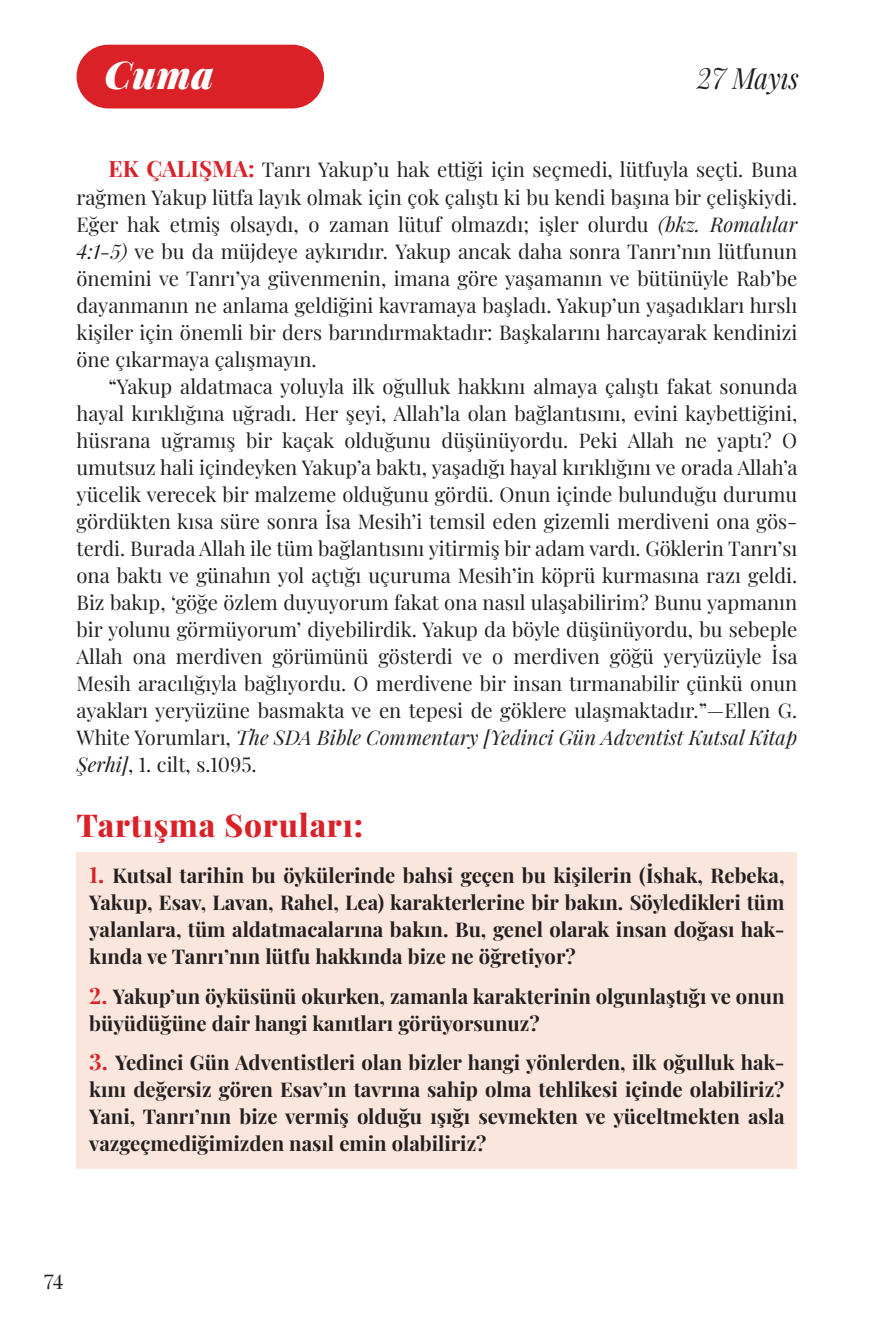
<style>
.page{position:relative;width:893px;height:1340px;background:#fff}
.page>*{position:absolute;margin:0;border:0;box-sizing:border-box;transform-origin:0 0}
.Days_of_the_week{font:italic 900 38.25px "Playfair Display";color:#fff}
.Title_Small_Friday{font:800 31.5px "Playfair Display";letter-spacing:.025em;color:#da2128}
.Lesson_Dates{font:italic 29.25px "Playfair Display";color:#231f20;scale:.9 1}
.Body_Text_TR{font:20.25px/27px "Playfair Display";color:#231f20;text-align:justify}
.Friday_Questions_Col{font:700 20.25px/27px "Playfair Display";color:#231f20;text-align:justify}
.s1{font-weight:700;font-size:22.5px;color:#da2128}
.s2{font-style:italic}
.s3{font-size:22.5px;color:#da2128}
</style>
<div class="page">
<div style="left:77px;top:45px;width:247px;height:63px;background:#da2128;border-radius:32px"></div>
<div style="left:77px;top:852px;width:720px;height:129px;background:#fae6dc"></div>
<div style="left:77px;top:972px;width:720px;height:76px;background:#fae6dc"></div>
<div style="left:77px;top:1039px;width:720px;height:130px;background:#fae6dc"></div>
<p class="Days_of_the_week" style="left:105px;top:45px;width:111px">Cuma</p>
<p class="Lesson_Dates" style="left:697px;top:55px;width:115px">27 Mayıs</p>
<p class="Body_Text_TR" style="left:77px;top:155px;width:722px;text-indent:32px"><span class="s1">EK ÇALIŞMA:</span> Tanrı Yakup’u hak ettiği için seçmedi, lütfuyla seçti. Buna rağmen Yakup lütfa layık olmak için çok çalıştı ki bu kendi başına bir çelişkiydi.<br>Eğer hak etmiş olsaydı, o zaman lütuf olmazdı; işler olurdu <span class="s2">(bkz. Romalılar 4:1-5)</span> ve bu da müjdeye aykırıdır. Yakup ancak daha sonra Tanrı’nın lütfunun önemini ve Tanrı’ya güvenmenin, imana göre yaşamanın ve bütünüyle Rab’be dayanmanın ne anlama geldiğini kavramaya başladı. Yakup’un yaşadıkları hırslı kişiler için önemli bir ders barındırmaktadır: Başkalarını harcayarak kendinizi öne çıkarmaya çalışmayın.</p>
<p class="Body_Text_TR" style="left:77px;top:371px;width:722px;text-indent:32px">“Yakup aldatmaca yoluyla ilk oğulluk hakkını almaya çalıştı fakat sonunda hayal kırıklığına uğradı. Her şeyi, Allah’la olan bağlantısını, evini kaybettiğini, hüsrana uğramış bir kaçak olduğunu düşünüyordu. Peki Allah ne yaptı? O umutsuz hali içindeyken Yakup’a baktı, yaşadığı hayal kırıklığını ve orada Allah’a yücelik verecek bir malzeme olduğunu gördü. Onun içinde bulunduğu durumu gördükten kısa süre sonra İsa Mesih’i temsil eden gizemli merdiveni ona gös&shy;terdi. Burada Allah ile tüm bağlantısını yitirmiş bir adam vardı. Göklerin Tanrı’sı ona baktı ve günahın yol açtığı uçuruma Mesih’in köprü kurmasına razı geldi.<br>Biz bakıp, ‘göğe özlem duyuyorum fakat ona nasıl ulaşabilirim? Bunu yapmanın bir yolunu görmüyorum’ diyebilirdik. Yakup da böyle düşünüyordu, bu sebeple Allah ona merdiven görümünü gösterdi ve o merdiven göğü yeryüzüyle İsa Mesih aracılığıyla bağlıyordu. O merdivene bir insan tırmanabilir çünkü onun ayakları yeryüzüne basmakta ve en tepesi de göklere ulaşmaktadır.”—Ellen G.<br>White Yorumları, <span class="s2">The SDA Bible Commentary [Yedinci Gün Adventist Kutsal Kitap Şerhi]</span>, 1. cilt, s.1095.</p>
<p class="Title_Small_Friday" style="left:77px;top:800px;width:288px">Tartışma Soruları:</p>
<p class="Friday_Questions_Col" style="left:89px;top:860px;width:697px"><span class="s3">1.</span> Kutsal tarihin bu öykülerinde bahsi geçen bu kişilerin (İshak, Rebeka, Yakup, Esav, Lavan, Rahel, Lea) karakterlerine bir bakın. Söyledikleri tüm yalanlara, tüm aldatmacalarına bakın. Bu, genel olarak insan doğası hak&shy;kında ve Tanrı’nın lütfu hakkında bize ne öğretiyor?</p>
<p class="Friday_Questions_Col" style="left:89px;top:980px;width:697px"><span class="s3">2.</span> Yakup’un öyküsünü okurken, zamanla karakterinin olgunlaştığı ve onun büyüdüğüne dair hangi kanıtları görüyorsunuz?</p>
<p class="Friday_Questions_Col" style="left:89px;top:1047px;width:697px"><span class="s3">3.</span> Yedinci Gün Adventistleri olan bizler hangi yönlerden, ilk oğulluk hak&shy;kını değersiz gören Esav’ın tavrına sahip olma tehlikesi içinde olabiliriz?<br>Yani, Tanrı’nın bize vermiş olduğu ışığı sevmekten ve yüceltmekten asla vazgeçmediğimizden nasıl emin olabiliriz?</p>
<p class="Body_Text_TR" style="left:44px;top:1266px;width:21px">74</p>
</div>
